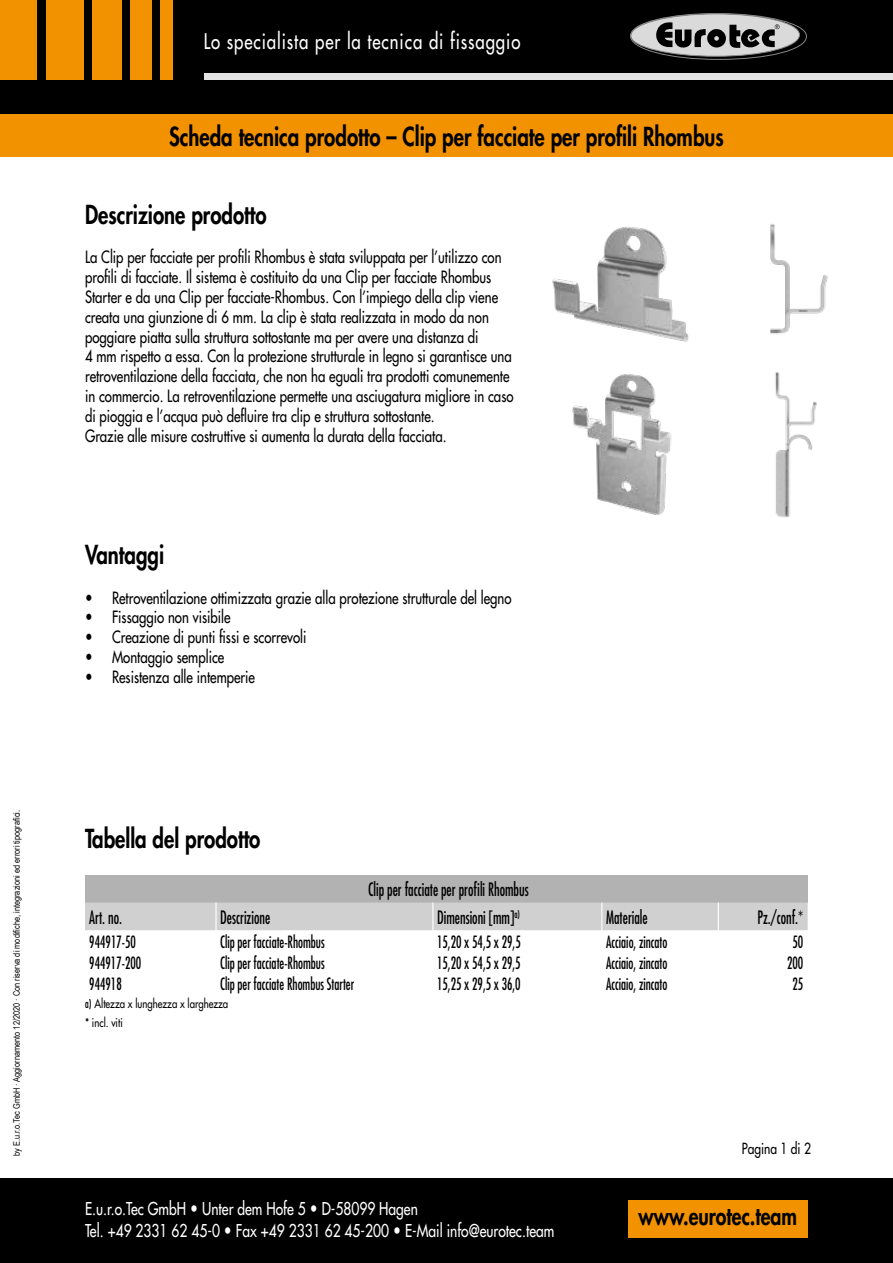
<style>
.page{position:relative;width:893px;height:1263px;background:#fff}
.page>*{position:absolute;margin:0;border:0;box-sizing:border-box;transform-origin:0 0}
.t1{font:800 25.5px "Futura Std";color:#000;scale:.8 1}
.t2{font:800 24.3px "Futura Std";color:#000;scale:.8 1}
.t3{font:500 21px "Futura Std";letter-spacing:.055em;color:#fff;scale:.8 1}
.t4{font:condensed 18px "Futura Std";color:#000;scale:.8 1}
.t5{font:500 17.25px/22.5px "Futura Std";color:#fff;scale:.8 1}
.t6{font:500 16.5px/19.8px "Futura Std";color:#000;scale:.8 1}
.t7{font:condensed 16.5px "Futura Std";color:#000;scale:.8 1}
.t8{font:500 15px "Futura Std";color:#000;scale:.8 1}
.t9{font:500 12px/19.5px "Futura Std";color:#000;scale:.8 1}
.t10{font:9px "Arial Narrow";color:#000}
.s1{font-weight:400;font-stretch:condensed}
.s2{font-weight:800}
</style>
<div class="page">
<div style="left:0;top:0;width:893px;height:137px;background:#000"></div>
<div style="left:204px;top:74px;width:689px;height:6px;background:#e3e3e3"></div>
<svg style="left:630px;top:13px;width:176px;height:46px"></svg>
<div style="left:631px;top:14px;width:168px;height:42px;background:#dadada;border-radius:50%"></div>
<div style="left:630px;top:14px;width:170px;height:43px;border:1px solid #878787;border-radius:50%"></div>
<div style="left:630px;top:13px;width:177px;height:47px;border:1px solid #878787;border-radius:50%"></div>
<svg style="left:656px;top:22px;width:124px;height:27px"></svg>
<div style="left:0;top:0;width:37px;height:80px;background:#f39200"></div>
<div style="left:46px;top:0;width:38px;height:80px;background:#f39200"></div>
<div style="left:92px;top:0;width:30px;height:80px;background:#f39200"></div>
<div style="left:131px;top:0;width:21px;height:80px;background:#f39200"></div>
<div style="left:161px;top:0;width:12px;height:80px;background:#f39200"></div>
<div style="left:0;top:114px;width:893px;height:43px;background:#f39200"></div>
<div style="left:0;top:1178px;width:893px;height:85px;background:#000"></div>
<div style="left:628px;top:1200px;width:180px;height:37px;background:#f39200"></div>
<img style="left:552px;top:226px;width:137px;height:116px">
<img style="left:572px;top:374px;width:100px;height:141px">
<img style="left:770px;top:224px;width:58px;height:110px">
<img style="left:775px;top:372px;width:42px;height:146px">
<div style="left:85px;top:875px;width:723px;height:27px;background:#b3b2b2"></div>
<svg style="left:85px;top:902px;width:723px;height:29px;background:#d0d0d0"></svg>
<p class="t10" style="left:10px;top:1156px;width:347px;rotate:-90deg">by E.u.r.o.Tec GmbH · Aggiornamento 12/2020 · Con riserva di modifiche, integrazioni ed errori tipografici.</p>
<p class="t3" style="left:204px;top:28px;width:397px">Lo specialista per la tecnica di fissaggio</p>
<h1 class="t1" style="left:169px;top:121px;width:695px">Scheda tecnica prodotto – Clip per facciate per profili Rhombus</h1>
<h1 class="t1" style="left:85px;top:198px;width:228px">Descrizione prodotto</h1>
<p class="t6" style="left:85px;top:247px;width:537px">La Clip per facciate per profili Rhombus è stata sviluppata per l’utilizzo con profili di facciate. Il sistema è costituito da una Clip per facciate Rhombus Starter e da una Clip per facciate-Rhombus. Con l’impiego della clip viene creata una giunzione di 6 mm. La clip è stata realizzata in modo da non poggiare piatta sulla struttura sottostante ma per avere una distanza di<br>4 mm rispetto a essa. Con la protezione strutturale in legno si garantisce una retroventilazione della facciata, che non ha eguali tra prodotti comunemente in commercio. La retroventilazione permette una asciugatura migliore in caso di pioggia e l’acqua può defluire tra clip e struttura sottostante.<br>Grazie alle misure costruttive si aumenta la durata della facciata.</p>
<h1 class="t1" style="left:85px;top:538px;width:100px">Vantaggi</h1>
<p class="t6" style="left:85px;top:588px;width:535px">• Retroventilazione ottimizzata grazie alla protezione strutturale del legno</p>
<p class="t6" style="left:85px;top:607px;width:183px">• Fissaggio non visibile</p>
<p class="t6" style="left:85px;top:627px;width:278px">• Creazione di punti fissi e scorrevoli</p>
<p class="t6" style="left:85px;top:647px;width:176px">• Montaggio semplice</p>
<p class="t6" style="left:85px;top:667px;width:214px">• Resistenza alle intemperie</p>
<h1 class="t1" style="left:85px;top:822px;width:221px">Tabella del prodotto</h1>
<p class="t4" style="left:368px;top:879px;width:202px">Clip per facciate per profili Rhombus</p>
<p class="t4" style="left:89px;top:906px;width:43px">Art. no.</p>
<p class="t4" style="left:220px;top:906px;width:64px">Descrizione</p>
<p class="t4" style="left:437px;top:906px;width:105px">Dimensioni [mm]<sup>a)</sup></p>
<p class="t4" style="left:606px;top:906px;width:54px">Materiale</p>
<p class="t4" style="left:757px;top:906px;width:59px">Pz./conf.*</p>
<p class="t7" style="left:89px;top:932px;width:60px">944917-50</p>
<p class="t7" style="left:220px;top:932px;width:132px">Clip per facciate-Rhombus</p>
<p class="t7" style="left:437px;top:932px;width:106px">15,20 x 54,5 x 29,5</p>
<p class="t7" style="left:606px;top:932px;width:78px">Acciaio, zincato</p>
<p class="t7" style="left:792px;top:932px;width:15px">50</p>
<p class="t7" style="left:89px;top:953px;width:67px">944917-200</p>
<p class="t7" style="left:220px;top:953px;width:132px">Clip per facciate-Rhombus</p>
<p class="t7" style="left:437px;top:953px;width:106px">15,20 x 54,5 x 29,5</p>
<p class="t7" style="left:606px;top:953px;width:78px">Acciaio, zincato</p>
<p class="t7" style="left:787px;top:953px;width:22px">200</p>
<p class="t7" style="left:89px;top:974px;width:42px">944918</p>
<p class="t7" style="left:220px;top:974px;width:169px">Clip per facciate Rhombus Starter</p>
<p class="t7" style="left:437px;top:974px;width:106px">15,25 x 29,5 x 36,0</p>
<p class="t7" style="left:606px;top:974px;width:78px">Acciaio, zincato</p>
<p class="t7" style="left:792px;top:974px;width:15px">25</p>
<p class="t9" style="left:85px;top:993px;width:181px"><span class="s1">a)</span> Altezza x lunghezza x larghezza * incl. viti</p>
<p class="t8" style="left:742px;top:1139px;width:88px">Pagina 1 di 2</p>
<p class="t5" style="left:85px;top:1197px;width:588px">E.u.r.o.Tec GmbH <span class="s2">•</span> Unter dem Hofe 5 <span class="s2">•</span> D-58099 Hagen<br>Tel. +49 2331 62 45-0 <span class="s2">•</span> Fax +49 2331 62 45-200 <span class="s2">•</span> E-Mail info@eurotec.team</p>
<h2 class="t2" style="left:638px;top:1201px;width:200px">www.eurotec.team</h2>
</div>
